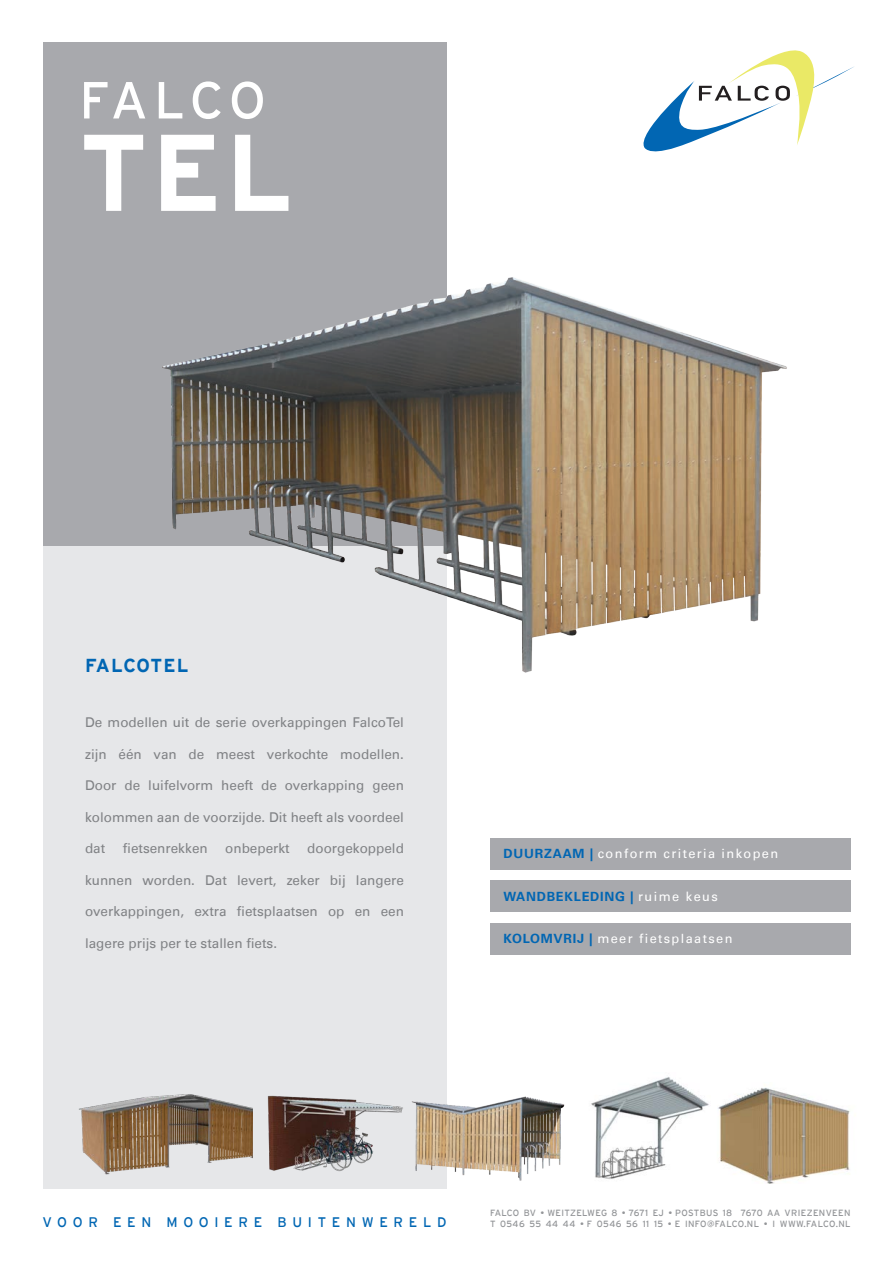
<style>
.page{position:relative;width:893px;height:1263px;background:#fff}
.page>*{position:absolute;margin:0;border:0;box-sizing:border-box;transform-origin:0 0}
.t1{font:700 108.75px "Interstate";color:#fff}
.t2{font:52.05px "Interstate";letter-spacing:.095em;color:#fff}
.t3{font:700 18.75px "Interstate";letter-spacing:.035em;color:#0166b3}
.t4{font:13.8px "Interstate";letter-spacing:.41em;color:#0166b3}
.t5{font:13.5px "Univers LT";color:#808285}
.t6{font:12.75px "Univers LT";letter-spacing:.11em;color:#fff}
.t7{font:700 12.75px "Univers LT";letter-spacing:.06em;color:#0166b3}
.t8{font:9px/10.8px "Interstate";letter-spacing:.04em;color:#939598}
.s1{font-weight:700;color:#0166b3}
.s2{font-weight:400;color:#fff}
</style>
<div class="page">
<div style="left:43px;top:546px;width:403px;height:643px;background:#e6e7e9"></div>
<div style="left:43px;top:43px;width:403px;height:503px;background:#a8a9ad"></div>
<svg style="left:643px;top:50px;width:211px;height:102px"></svg>
<div style="left:490px;top:838px;width:360px;height:32px;background:#a8a9ad"></div>
<div style="left:490px;top:880px;width:360px;height:32px;background:#a8a9ad"></div>
<div style="left:490px;top:923px;width:360px;height:32px;background:#a8a9ad"></div>
<img style="left:162px;top:238px;width:625px;height:461px">
<img style="left:718px;top:1087px;width:132px;height:96px">
<img style="left:79px;top:1094px;width:174px;height:81px">
<img style="left:267px;top:1095px;width:129px;height:77px">
<img style="left:591px;top:1077px;width:118px;height:102px">
<img style="left:396px;top:1082px;width:169px;height:107px">
<p class="t2" style="left:79px;top:71px;width:188px">FALCO</p>
<p class="t1" style="left:79px;top:112px;width:215px">TEL</p>
<p class="t3" style="left:85px;top:655px;width:105px">FALCOTEL</p>
<p class="t5" style="left:85px;top:714px;width:320px">De modellen uit de serie overkappingen FalcoTel</p>
<p class="t5" style="left:85px;top:746px;width:320px">zijn één van de meest verkochte modellen.</p>
<p class="t5" style="left:85px;top:777px;width:320px">Door de luifelvorm heeft de overkapping geen</p>
<p class="t5" style="left:85px;top:809px;width:320px">kolommen aan de voorzijde. Dit heeft als voordeel</p>
<p class="t5" style="left:85px;top:840px;width:22px">dat</p>
<p class="t5" style="left:123px;top:840px;width:87px">fietsenrekken</p>
<p class="t5" style="left:225px;top:840px;width:66px">onbeperkt</p>
<p class="t5" style="left:307px;top:840px;width:98px">doorgekoppeld</p>
<p class="t5" style="left:85px;top:872px;width:320px">kunnen worden. Dat levert, zeker bij langere</p>
<p class="t5" style="left:85px;top:903px;width:320px">overkappingen, extra fietsplaatsen op en een</p>
<p class="t5" style="left:85px;top:935px;width:194px">lagere prijs per te stallen fiets.</p>
<p class="t6" style="left:503px;top:846px;width:276px"><span class="s1">DUURZAAM |</span> conform criteria inkopen</p>
<p class="t7" style="left:503px;top:889px;width:216px">WANDBEKLEDING | <span class="s2">ruime keus</span></p>
<p class="t6" style="left:503px;top:931px;width:230px"><span class="s1">KOLOMVRIJ |</span> meer fietsplaatsen</p>
<p class="t4" style="left:43px;top:1214px;width:405px">VOOR EEN MOOIERE BUITENWERELD</p>
<p class="t8" style="left:490px;top:1207px;width:362px">FALCO BV • WEITZELWEG 8 • 7671 EJ • POSTBUS 18 7670 AA VRIEZENVEEN<br>T 0546 55 44 44 • F 0546 56 11 15 • E INFO@FALCO.NL • I WWW.FALCO.NL</p>
</div>
